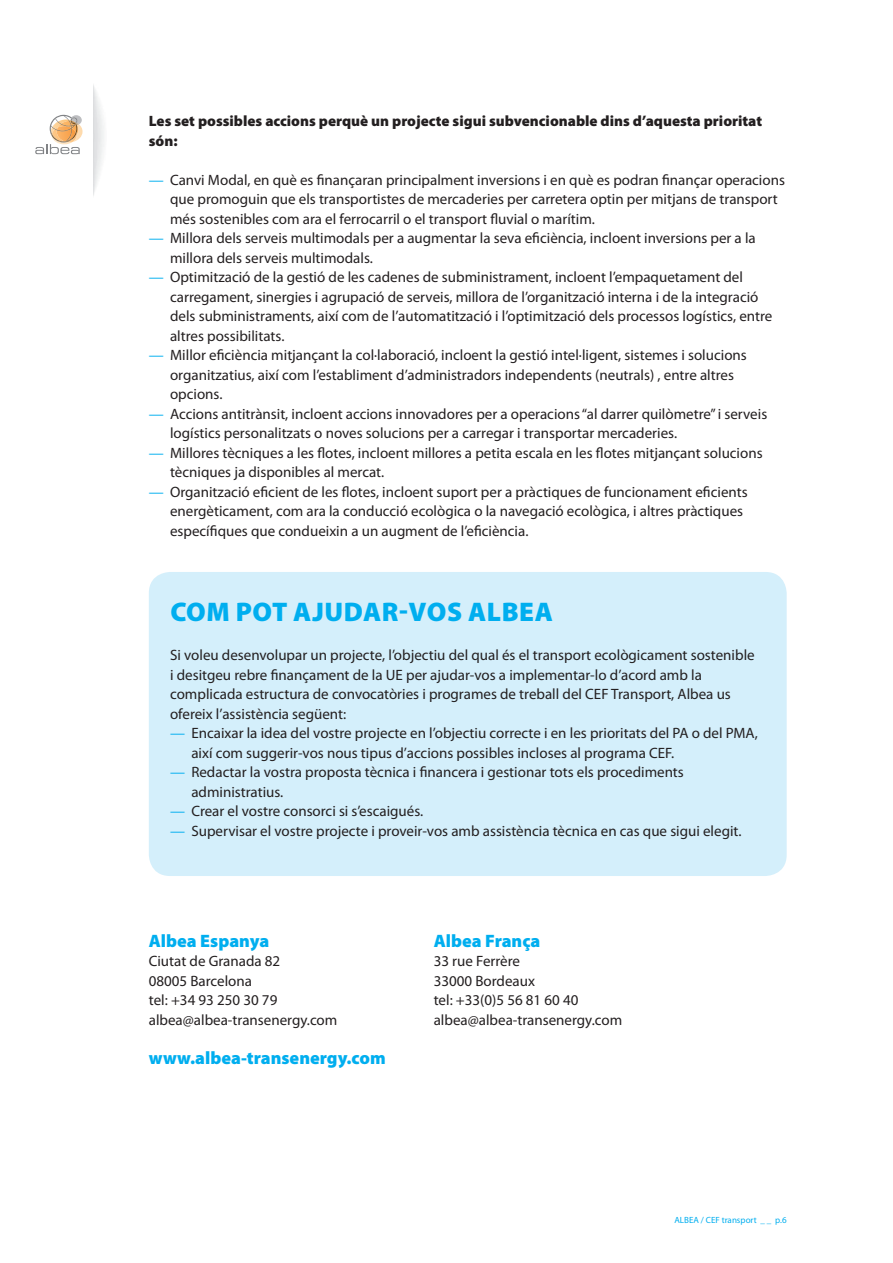
<style>
.page{position:relative;width:893px;height:1263px;background:#fff}
.page>*{position:absolute;margin:0;border:0;box-sizing:border-box;transform-origin:0 0}
.t1{font:900 27px "Myriad Pro";letter-spacing:.02em;color:#00aeef}
.t2{font:900 18px "Myriad Pro";color:#00aeef}
.t3{font:15px/19.5px "Myriad Pro";color:#231f20}
.t4{font:900 15px/19.5px "Myriad Pro";color:#231f20}
.t5{font:9px "Myriad Pro";color:#00aeef}
.s1{color:#00aeef}
</style>
<div class="page">
<svg style="left:35px;top:115px;width:48px;height:39px"></svg>
<img style="left:94px;top:87px;width:10px;height:105px">
<div style="left:149px;top:572px;width:638px;height:304px;background:#d4effb;border-radius:21px"></div>
<p class="t4" style="left:149px;top:111px;width:615px">Les set possibles accions perquè un projecte sigui subvencionable dins d’aquesta prioritat són:</p>
<p class="t3" style="left:170px;top:170px;width:616px;text-indent:-21px"><span class="s1">—</span> Canvi Modal, en què es finançaran principalment inversions i en què es podran finançar operacions que promoguin que els transportistes de mercaderies per carretera optin per mitjans de transport més sostenibles com ara el ferrocarril o el transport fluvial o marítim.</p>
<p class="t3" style="left:170px;top:228px;width:587px;text-indent:-21px"><span class="s1">—</span> Millora dels serveis multimodals per a augmentar la seva eficiència, incloent inversions per a la millora dels serveis multimodals.</p>
<p class="t3" style="left:170px;top:267px;width:604px;text-indent:-21px"><span class="s1">—</span> Optimització de la gestió de les cadenes de subministrament, incloent l’empaquetament del carregament, sinergies i agrupació de serveis, millora de l’organització interna i de la integració dels subministraments, així com de l’automatització i l’optimització dels processos logístics, entre altres possibilitats.</p>
<p class="t3" style="left:170px;top:345px;width:578px;text-indent:-21px"><span class="s1">—</span> Millor eficiència mitjançant la col·laboració, incloent la gestió intel·ligent, sistemes i solucions organitzatius, així com l’establiment d’administradors independents (neutrals) , entre altres opcions.</p>
<p class="t3" style="left:170px;top:404px;width:599px;text-indent:-21px"><span class="s1">—</span> Accions antitrànsit, incloent accions innovadores per a operacions “al darrer quilòmetre” i serveis logístics personalitzats o noves solucions per a carregar i transportar mercaderies.</p>
<p class="t3" style="left:170px;top:443px;width:594px;text-indent:-21px"><span class="s1">—</span> Millores tècniques a les flotes, incloent millores a petita escala en les flotes mitjançant solucions tècniques ja disponibles al mercat.</p>
<p class="t3" style="left:170px;top:482px;width:579px;text-indent:-21px"><span class="s1">—</span> Organització eficient de les flotes, incloent suport per a pràctiques de funcionament eficients energèticament, com ara la conducció ecològica o la navegació ecològica, i altres pràctiques específiques que condueixin a un augment de l’eficiència.</p>
<h1 class="t1" style="left:170px;top:594px;width:83px">Com pot</h1>
<h1 class="t1" style="left:293px;top:594px;width:70px">ajudar</h1>
<h1 class="t1" style="left:399px;top:594px;width:137px">-vos Albea</h1>
<p class="t3" style="left:170px;top:645px;width:586px">Si voleu desenvolupar un projecte, l’objectiu del qual és el transport ecològicament sostenible i desitgeu rebre finançament de la UE per ajudar-vos a implementar-lo d’acord amb la complicada estructura de convocatòries i programes de treball del CEF Transport, Albea us ofereix l’assistència següent:</p>
<p class="t3" style="left:191px;top:723px;width:568px;text-indent:-21px"><span class="s1">—</span> Encaixar la idea del vostre projecte en l’objectiu correcte i en les prioritats del PA o del PMA, així com suggerir-vos nous tipus d’accions possibles incloses al programa CEF.</p>
<p class="t3" style="left:191px;top:762px;width:494px;text-indent:-21px"><span class="s1">—</span> Redactar la vostra proposta tècnica i financera i gestionar tots els procediments administratius.</p>
<p class="t3" style="left:170px;top:801px;width:255px"><span class="s1">—</span> Crear el vostre consorci si s’escaigués.</p>
<p class="t3" style="left:170px;top:821px;width:573px"><span class="s1">—</span> Supervisar el vostre projecte i proveir-vos amb assistència tècnica en cas que sigui elegit.</p>
<p class="t2" style="left:149px;top:929px;width:122px">Albea Espanya</p>
<p class="t3" style="left:149px;top:951px;width:190px">Ciutat de Granada 82<br>08005 Barcelona<br>tel: +34 93 250 30 79 albea@albea-transenergy.com</p>
<p class="t2" style="left:149px;top:1046px;width:238px">www.albea-transenergy.com</p>
<p class="t2" style="left:434px;top:929px;width:108px">Albea França</p>
<p class="t3" style="left:434px;top:951px;width:190px">33 rue Ferrère<br>33000 Bordeaux<br>tel: +33(0)5 56 81 60 40 albea@albea-transenergy.com</p>
<p class="t5" style="left:674px;top:1214px;width:114px">ALBEA / CEF transport _ _ p.6</p>
</div>
